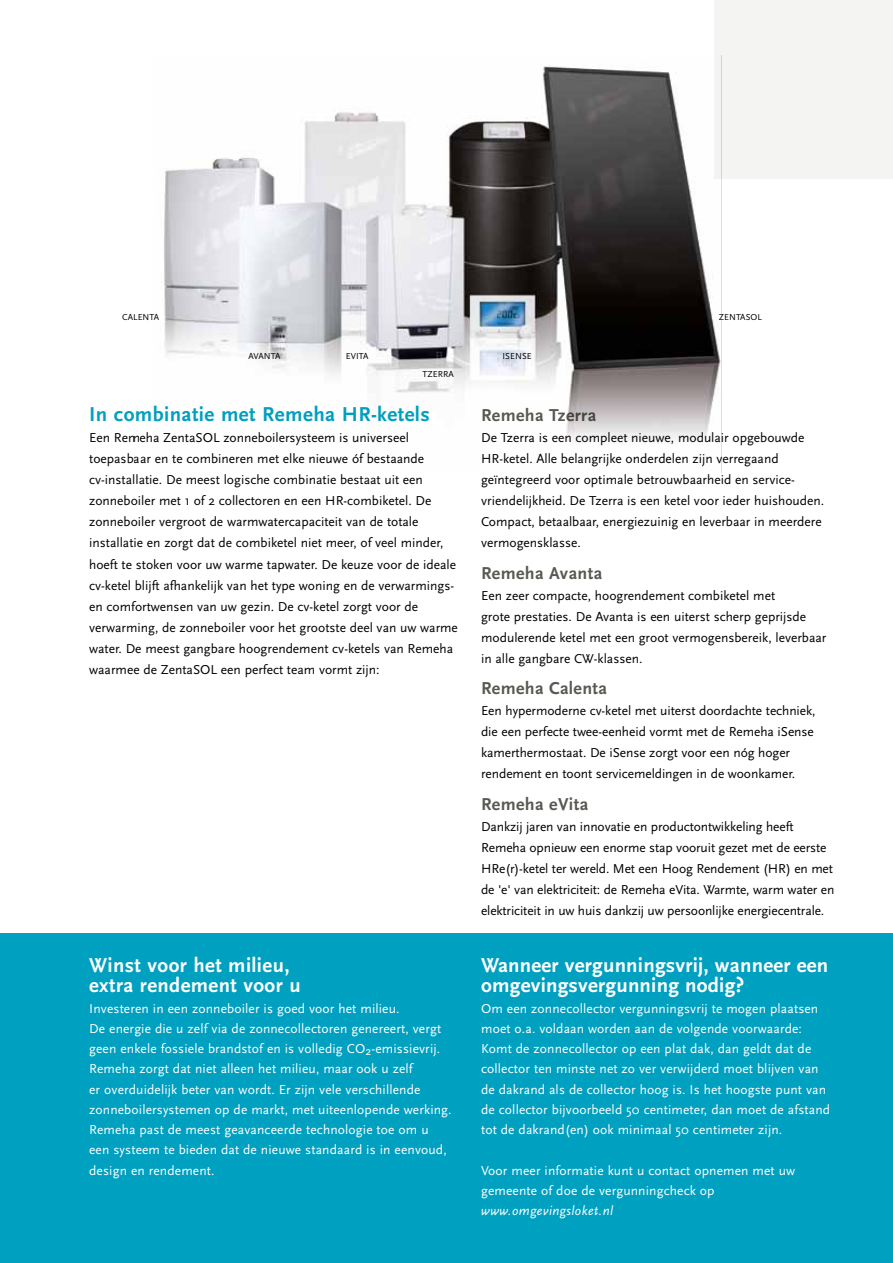
<style>
.page{position:relative;width:893px;height:1263px;background:#fff}
.page>*{position:absolute;margin:0;border:0;box-sizing:border-box;transform-origin:0 0}
.t1{font:700 21px/20.2px "Scala Sans Pro";letter-spacing:.01em;color:#fff}
.t2{font:700 21px "Scala Sans Pro";letter-spacing:.02em;color:#00a0c0}
.t3{font:700 18px "Scala Sans Pro";letter-spacing:.02em;color:#585a52}
.t4{font:13.5px/21px "Scala Sans Pro";color:#000}
.t5{font:13.5px/20.2px "Scala Sans Pro";letter-spacing:.01em;color:#fff}
.t6{font:italic 13.5px "Scala Sans Pro";letter-spacing:.03em;color:#fff}
.t7{font:9px "Scala Sans Pro";letter-spacing:.01em;color:#000}
</style>
<div class="page">
<div style="left:714px;top:0;width:179px;height:179px;background:#f4f4f3"></div>
<hr style="left:892px;top:0;width:1px;height:1071px;background:#000">
<div style="left:0;top:933px;width:893px;height:330px;background:#00a0c0"></div>
<img style="left:164px;top:55px;width:558px;height:417px">
<p class="t7" style="left:122px;top:311px;width:34px">Cale nta</p>
<p class="t7" style="left:719px;top:311px;width:24px">Zentasol</p>
<p class="t7" style="left:248px;top:351px;width:29px">Avanta</p>
<p class="t7" style="left:346px;top:351px;width:16px">eVita</p>
<p class="t7" style="left:502px;top:351px;width:31px">iSENSE</p>
<p class="t7" style="left:422px;top:368px;width:32px">TZERRa</p>
<h1 class="t2" style="left:89px;top:402px;width:342px">In combinatie met Remeha HR-ketels</h1>
<p class="t4" style="left:89px;top:427px;width:370px">Een Remeha ZentaSOL zonneboilersysteem is universeel toepasbaar en te combineren met elke nieuwe óf bestaande cv-installatie. De meest logische combinatie bestaat uit een zonneboiler met 1 of 2 collectoren en een HR-combiketel. De zonneboiler vergroot de warmwatercapaciteit van de totale installatie en zorgt dat de combiketel niet meer, of veel minder, hoeft te stoken voor uw warme tapwater. De keuze voor de ideale cv-ketel blijft afhankelijk van het type woning en de verwarmings&shy;en comfortwensen van uw gezin. De cv-ketel zorgt voor de verwarming, de zonneboiler voor het grootste deel van uw warme water. De meest gangbare hoogrendement cv-ketels van Remeha waarmee de ZentaSOL een perfect team vormt zijn:</p>
<h1 class="t1" style="left:89px;top:955px;width:213px">Winst voor het milieu, extra rendement voor u</h1>
<p class="t5" style="left:89px;top:998px;width:364px">Investeren in een zonneboiler is goed voor het milieu.<br>De energie die u zelf via de zonnecollectoren genereert, vergt geen enkele fossiele brandstof en is volledig CO<sub>2</sub>-emissievrij.<br>Remeha zorgt dat niet alleen het milieu, maar ook u zelf<br>er overduidelijk beter van wordt. Er zijn vele verschillende zonneboilersystemen op de markt, met uiteenlopende werking.<br>Remeha past de meest geavanceerde technologie toe om u een systeem te bieden dat de nieuwe standaard is in eenvoud, design en rendement.</p>
<h2 class="t3" style="left:481px;top:405px;width:117px">Remeha Tzerra</h2>
<p class="t4" style="left:481px;top:427px;width:345px">De Tzerra is een compleet nieuwe, modulair opgebouwde HR-ketel. Alle belangrijke onderdelen zijn verregaand geïntegreerd voor optimale betrouwbaarheid en service&shy;vriendelijkheid. De Tzerra is een ketel voor ieder huishouden.<br>Compact, betaalbaar, energiezuinig en leverbaar in meerdere vermogensklasse.</p>
<h2 class="t3" style="left:481px;top:562px;width:123px">Remeha Avanta</h2>
<p class="t4" style="left:481px;top:585px;width:347px">Een zeer compacte, hoogrendement combiketel met<br>grote prestaties. De Avanta is een uiterst scherp geprijsde modulerende ketel met een groot vermogensbereik, leverbaar in alle gangbare CW-klassen.</p>
<h2 class="t3" style="left:481px;top:678px;width:127px">Remeha Calenta</h2>
<p class="t4" style="left:481px;top:700px;width:336px">Een hypermoderne cv-ketel met uiterst doordachte techniek, die een perfecte twee-eenheid vormt met de Remeha iSense kamerthermostaat. De iSense zorgt voor een nóg hoger rendement en toont servicemeldingen in de woonkamer.</p>
<h2 class="t3" style="left:481px;top:793px;width:109px">Remeha eVita</h2>
<p class="t4" style="left:481px;top:816px;width:355px">Dankzij jaren van innovatie en productontwikkeling heeft Remeha opnieuw een enorme stap vooruit gezet met de eerste HRe(r)-ketel ter wereld. Met een Hoog Rendement (HR) en met de 'e' van elektriciteit: de Remeha eVita. Warmte, warm water en elektriciteit in uw huis dankzij uw persoonlijke energiecentrale.</p>
<h1 class="t1" style="left:481px;top:955px;width:349px">Wanneer vergunningsvrij, wanneer een omgevingsvergunning nodig?</h1>
<p class="t5" style="left:481px;top:998px;width:351px">Om een zonnecollector vergunningsvrij te mogen plaatsen moet o.a. voldaan worden aan de volgende voorwaarde:<br>Komt de zonnecollector op een plat dak, dan geldt dat de collector ten minste net zo ver verwijderd moet blijven van de dakrand als de collector hoog is. Is het hoogste punt van de collector bijvoorbeeld 50 centimeter, dan moet de afstand tot de dakrand(en) ook minimaal 50 centimeter zijn.</p>
<p class="t5" style="left:481px;top:1160px;width:316px">Voor meer informatie kunt u contact opnemen met uw gemeente of doe de vergunningcheck op</p>
<p class="t6" style="left:481px;top:1203px;width:134px">www.omgevingsloket.nl</p>
</div>
